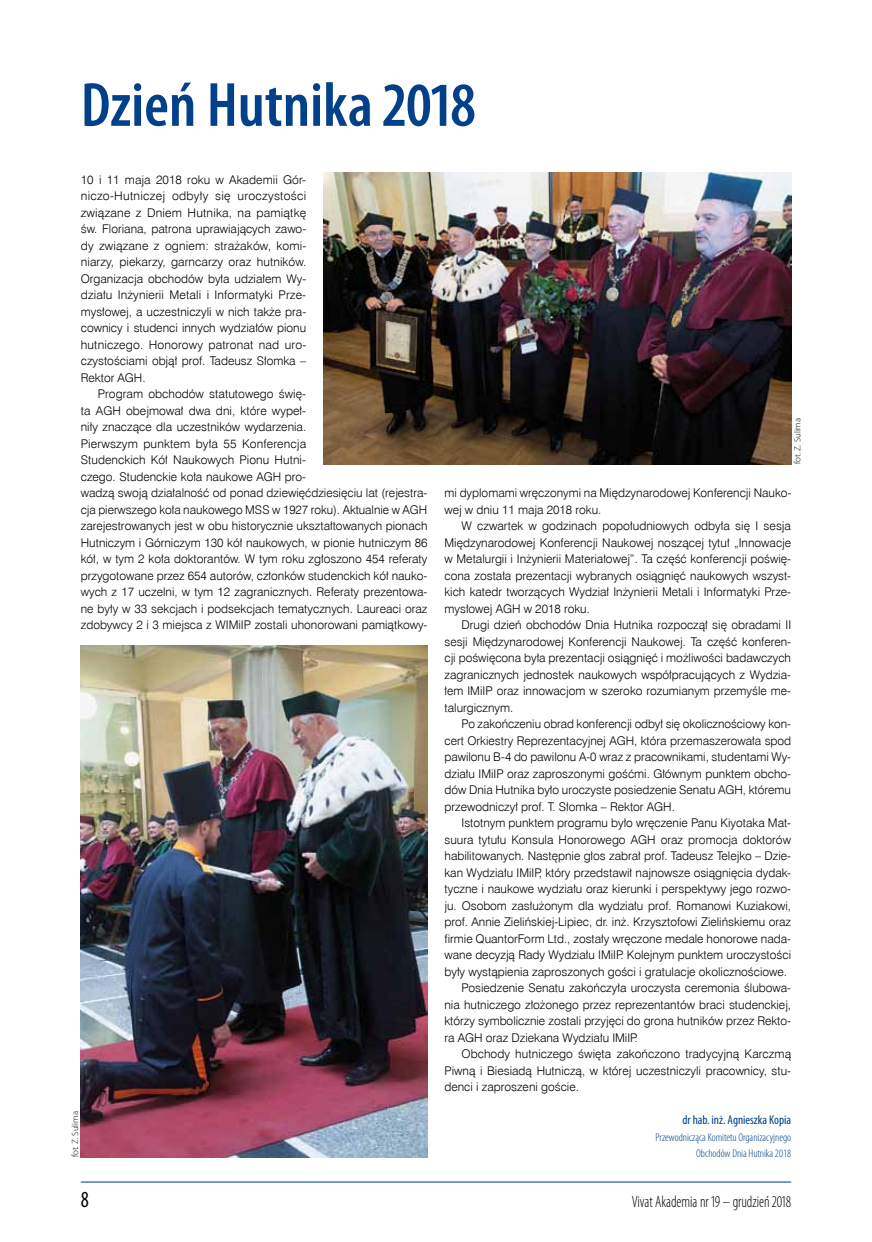
<style>
.page{position:relative;width:872px;height:1242px;background:#fff}
.page>*{position:absolute;margin:0;border:0;box-sizing:border-box;transform-origin:0 0}
.t1{font:600 condensed 63px "Myriad Pro";color:#024189}
.t2{font:condensed 23.1px "Myriad Pro";color:#000;scale:.91 1}
.t3{font:300 condensed 16.5px "Myriad Pro";color:#000;scale:.91 1}
.t4{font:condensed 12.75px "Myriad Pro";color:#024189}
.t5{font:12px/16.5px "Swis 721 Lt EU";color:#000;text-align:justify}
.t6{font:300 condensed 11.25px/16.5px "Myriad Pro";color:#024189;text-align:right}
.t7{font:300 9px "Myriad Pro";color:#000}
</style>
<div class="page">
<hr style="left:81px;top:1181px;width:710px;height:1px;background:#024189">
<img style="left:323px;top:173px;width:468px;height:291px">
<img style="left:81px;top:646px;width:346px;height:511px">
<h1 class="t1" style="left:81px;top:70px;width:397px">Dzień Hutnika 2018</h1>
<p class="t5" style="left:81px;top:171px;width:227px">10 i 11 maja 2018 roku w Akademii Gór&shy;niczo-Hutniczej odbyły się uroczystości związane z Dniem Hutnika, na pamiątkę św. Floriana, patrona uprawiających zawo&shy;dy związane z ogniem: strażaków, komi&shy;niarzy, piekarzy, garncarzy oraz hutników.<br>Organizacja obchodów była udziałem Wy&shy;działu Inżynierii Metali i Informatyki Prze&shy;mysłowej, a uczestniczyli w nich także pra&shy;cownicy i studenci innych wydziałów pionu hutniczego. Honorowy patronat nad uro&shy;czystościami objął prof. Tadeusz Słomka – Rektor AGH.</p>
<p class="t5" style="left:81px;top:386px;width:348px;text-align:left;text-indent:17px">Program obchodów statutowego świę-<br>ta AGH obejmował dwa dni, które wypeł-<br>niły znaczące dla uczestników wydarzenia.<br>Pierwszym punktem była 55 Konferencja<br>Studenckich Kół Naukowych Pionu Hutni-<br>czego. Studenckie koła naukowe AGH pro-<br>wadzą swoją działalność od ponad dziewięćdziesięciu lat (rejestra&shy;cja pierwszego koła naukowego MSS w 1927 roku). Aktualnie w AGH zarejestrowanych jest w obu historycznie ukształtowanych pionach Hutniczym i Górniczym 130 kół naukowych, w pionie hutniczym 86 kół, w tym 2 koła doktorantów. W tym roku zgłoszono 454 referaty przygotowane przez 654 autorów, członków studenckich kół nauko&shy;wych z 17 uczelni, w tym 12 zagranicznych. Referaty prezentowa&shy;ne były w 33 sekcjach i podsekcjach tematycznych. Laureaci oraz zdobywcy 2 i 3 miejsca z WIMiIP zostali uhonorowani pamiątkowy-</p>
<p class="t7" style="left:70px;top:1157px;width:48px;rotate:-90deg">fot. Z. Sulima</p>
<p class="t7" style="left:792px;top:464px;width:48px;rotate:-90deg">fot. Z. Sulima</p>
<p class="t5" style="left:444px;top:485px;width:348px">mi dyplomami wręczonymi na Międzynarodowej Konferencji Nauko&shy;wej w dniu 11 maja 2018 roku.</p>
<p class="t5" style="left:444px;top:518px;width:348px;text-indent:17px">W czwartek w godzinach popołudniowych odbyła się I sesja Międzynarodowej Konferencji Naukowej noszącej tytuł „Innowacje w Metalurgii i Inżynierii Materiałowej”. Ta część konferencji poświę&shy;cona została prezentacji wybranych osiągnięć naukowych wszyst&shy;kich katedr tworzących Wydział Inżynierii Metali i Informatyki Prze&shy;mysłowej AGH w 2018 roku.</p>
<p class="t5" style="left:444px;top:617px;width:348px;text-indent:17px">Drugi dzień obchodów Dnia Hutnika rozpoczął się obradami II sesji Międzynarodowej Konferencji Naukowej. Ta część konferen&shy;cji poświęcona była prezentacji osiągnięć i możliwości badawczych zagranicznych jednostek naukowych współpracujących z Wydzia&shy;łem IMiIP oraz innowacjom w szeroko rozumianym przemyśle me&shy;talurgicznym.</p>
<p class="t5" style="left:444px;top:716px;width:348px;text-indent:17px">Po zakończeniu obrad konferencji odbył się okolicznościowy kon&shy;cert Orkiestry Reprezentacyjnej AGH, która przemaszerowała spod pawilonu B-4 do pawilonu A-0 wraz z pracownikami, studentami Wy&shy;działu IMiIP oraz zaproszonymi gośćmi. Głównym punktem obcho&shy;dów Dnia Hutnika było uroczyste posiedzenie Senatu AGH, któremu przewodniczył prof. T. Słomka – Rektor AGH.</p>
<p class="t5" style="left:461px;top:815px;width:331px">Istotnym punktem programu było wręczenie Panu Kiyotaka Mat-</p>
<p class="t5" style="left:444px;top:831px;width:348px">suura tytułu Konsula Honorowego AGH oraz promocja doktorów</p>
<p class="t5" style="left:444px;top:848px;width:348px">habilitowanych. Następnie głos zabrał prof. Tadeusz Telejko – Dzie-</p>
<p class="t5" style="left:444px;top:864px;width:348px">kan Wydziału IMiIP, który przedstawił najnowsze osiągnięcia dydak-</p>
<p class="t5" style="left:444px;top:881px;width:348px">tyczne i naukowe wydziału oraz kierunki i perspektywy jego rozwo-</p>
<p class="t5" style="left:444px;top:897px;width:348px">ju. Osobom zasłużonym dla wydziału prof. Romanowi Kuziakowi,</p>
<p class="t5" style="left:444px;top:914px;width:348px">prof. Annie Zielińskiej-‑Lipiec, dr. inż. Krzysztofowi Zielińskiemu oraz</p>
<p class="t5" style="left:444px;top:930px;width:348px">firmie QuantorForm Ltd., zostały wręczone medale honorowe nada-</p>
<p class="t5" style="left:444px;top:947px;width:348px">wane decyzją Rady Wydziału IMiIP. Kolejnym punktem uroczystości</p>
<p class="t5" style="left:444px;top:963px;width:344px">były wystąpienia zaproszonych gości i gratulacje okolicznościowe.</p>
<p class="t5" style="left:461px;top:980px;width:331px">Posiedzenie Senatu zakończyła uroczysta ceremonia ślubowa-</p>
<p class="t5" style="left:444px;top:996px;width:348px">nia hutniczego złożonego przez reprezentantów braci studenckiej,</p>
<p class="t5" style="left:444px;top:1013px;width:348px">którzy symbolicznie zostali przyjęci do grona hutników przez Rekto-</p>
<p class="t5" style="left:444px;top:1029px;width:195px">ra AGH oraz Dziekana Wydziału IMiIP.</p>
<p class="t5" style="left:461px;top:1046px;width:331px">Obchody hutniczego święta zakończono tradycyjną Karczmą</p>
<p class="t5" style="left:444px;top:1062px;width:348px">Piwną i Biesiadą Hutniczą, w której uczestniczyli pracownicy, stu-</p>
<p class="t5" style="left:444px;top:1079px;width:136px">denci i zaproszeni goście.</p>
<p class="t4" style="left:682px;top:1112px;width:110px">dr hab. inż. Agnieszka Kopia</p>
<p class="t6" style="left:655px;top:1129px;width:137px">Przewodnicząca Komitetu Organizacyjnego<br>Obchodów Dnia Hutnika 2018</p>
<h2 class="t2" style="left:81px;top:1185px;width:10px">8</h2>
<h3 class="t3" style="left:632px;top:1192px;width:176px">Vivat Akademia nr 19 – grudzień 2018</h3>
</div>
